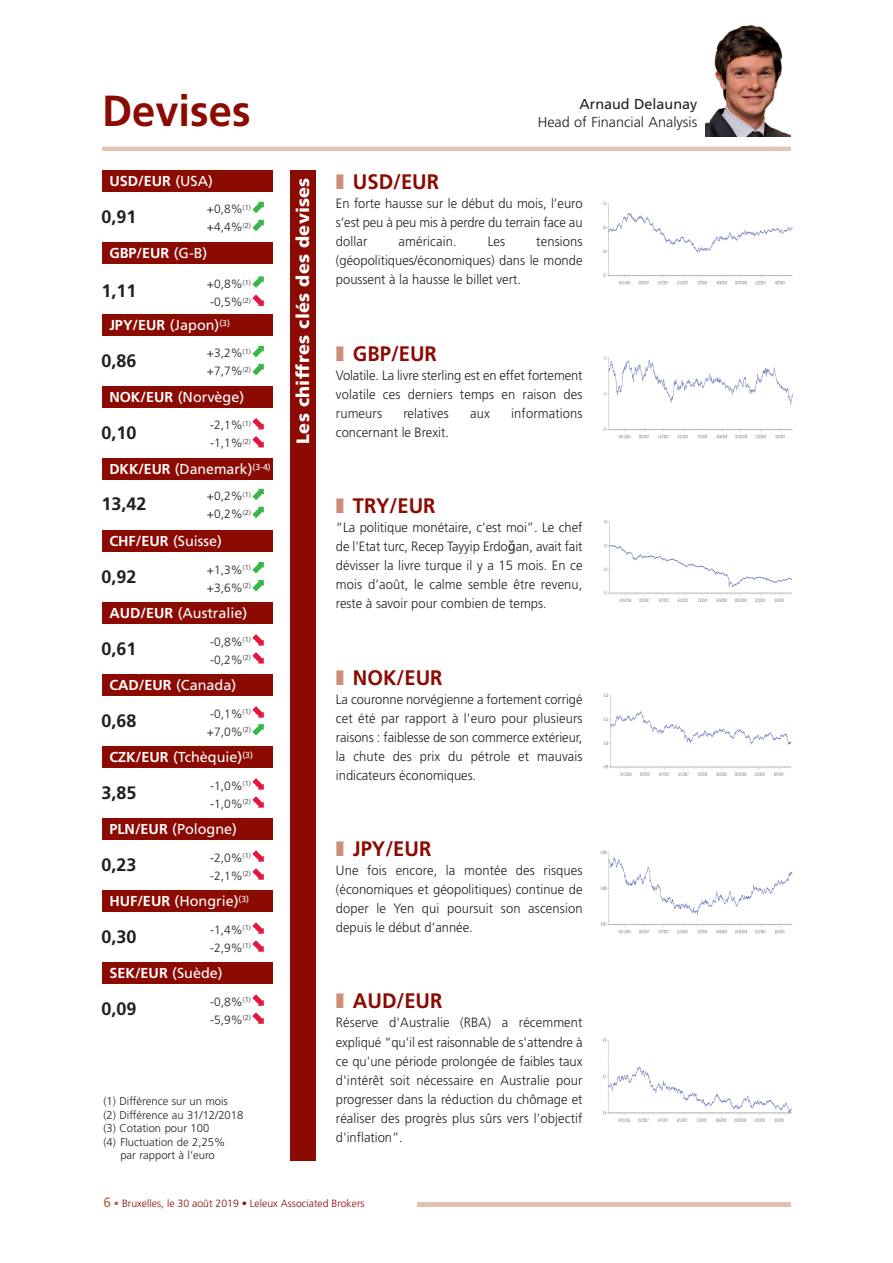
<style>
.page{position:relative;width:893px;height:1263px;background:#fff}
.page>*{position:absolute;margin:0;border:0;box-sizing:border-box;transform-origin:0 0}
.t1{font:700 43.5px "Frutiger";color:#8b0a02;scale:.96 1}
.t2{font:700 21px "Frutiger";color:#8b0a02;scale:.96 1}
.t3{font:700 18px "Frutiger";color:#231f20}
.t4{font:900 18px "Frutiger";letter-spacing:.01em;color:#fff}
.t5{font:14.4px "Frutiger";color:#fff}
.t6{font:700 14.4px "Frutiger";color:#fff}
.t7{font:300 14.4px "Frutiger";color:#231f20}
.t8{font:14.4px "Frutiger";color:#231f20}
.t9{font:300 13.5px/19px "Frutiger";color:#231f20;text-align:justify;scale:.96 1}
.t10{font:300 12px/18px "Frutiger";color:#231f20}
.t11{font:300 11.25px "Frutiger";color:#231f20}
.t12{font:300 10.5px "Frutiger";color:#8b0a02}
.s1{font-weight:400}
.s2{font-weight:700}
.s3{color:#cd8e78}
.s4{font-family:"Lucida Grande";font-weight:400}
.s5{font-weight:400;font-size:13.5px;color:#b5644b}
.s6{color:#b5644b}
</style>
<div class="page">
<hr style="left:102px;top:1202px;width:689px;height:4px;background:#e4c0b0">
<div style="left:102px;top:1195px;width:315px;height:23px;background:#fff"></div>
<div style="left:102px;top:170px;width:170px;height:21px;background:#8b0a02"></div>
<div style="left:102px;top:242px;width:170px;height:21px;background:#8b0a02"></div>
<div style="left:102px;top:314px;width:170px;height:21px;background:#8b0a02"></div>
<div style="left:102px;top:386px;width:170px;height:21px;background:#8b0a02"></div>
<div style="left:102px;top:458px;width:170px;height:21px;background:#8b0a02"></div>
<div style="left:102px;top:530px;width:170px;height:22px;background:#8b0a02"></div>
<div style="left:102px;top:602px;width:170px;height:22px;background:#8b0a02"></div>
<div style="left:102px;top:674px;width:170px;height:22px;background:#8b0a02"></div>
<div style="left:102px;top:746px;width:170px;height:22px;background:#8b0a02"></div>
<div style="left:102px;top:818px;width:170px;height:22px;background:#8b0a02"></div>
<div style="left:102px;top:890px;width:170px;height:22px;background:#8b0a02"></div>
<div style="left:102px;top:962px;width:170px;height:22px;background:#8b0a02"></div>
<div style="left:291px;top:170px;width:25px;height:991px;background:#8b0a02"></div>
<img style="left:706px;top:25px;width:85px;height:111px">
<hr style="left:102px;top:147px;width:689px;height:4px;background:#e4c0b0">
<img style="left:603px;top:201px;width:190px;height:84px">
<img style="left:603px;top:356px;width:190px;height:83px">
<img style="left:604px;top:520px;width:188px;height:83px">
<img style="left:603px;top:693px;width:189px;height:83px">
<img style="left:600px;top:850px;width:193px;height:84px">
<img style="left:602px;top:1038px;width:190px;height:84px">
<svg style="left:252px;top:220px;width:12px;height:11px"></svg>
<svg style="left:252px;top:202px;width:12px;height:11px"></svg>
<svg style="left:252px;top:294px;width:12px;height:12px"></svg>
<svg style="left:252px;top:276px;width:12px;height:12px"></svg>
<svg style="left:252px;top:364px;width:12px;height:11px"></svg>
<svg style="left:252px;top:346px;width:12px;height:11px"></svg>
<svg style="left:252px;top:418px;width:12px;height:11px"></svg>
<svg style="left:252px;top:436px;width:12px;height:11px"></svg>
<svg style="left:252px;top:489px;width:12px;height:11px"></svg>
<svg style="left:252px;top:507px;width:12px;height:11px"></svg>
<svg style="left:252px;top:562px;width:12px;height:11px"></svg>
<svg style="left:252px;top:580px;width:12px;height:11px"></svg>
<svg style="left:252px;top:634px;width:12px;height:11px"></svg>
<svg style="left:252px;top:652px;width:12px;height:11px"></svg>
<svg style="left:252px;top:724px;width:12px;height:12px"></svg>
<svg style="left:252px;top:706px;width:12px;height:12px"></svg>
<svg style="left:252px;top:778px;width:12px;height:12px"></svg>
<svg style="left:252px;top:796px;width:12px;height:12px"></svg>
<svg style="left:252px;top:850px;width:12px;height:12px"></svg>
<svg style="left:252px;top:868px;width:12px;height:12px"></svg>
<svg style="left:252px;top:922px;width:12px;height:12px"></svg>
<svg style="left:252px;top:940px;width:12px;height:12px"></svg>
<svg style="left:252px;top:1012px;width:12px;height:12px"></svg>
<svg style="left:252px;top:994px;width:12px;height:12px"></svg>
<h1 class="t1" style="left:102px;top:94px;width:156px">Devises</h1>
<p class="t6" style="left:109px;top:175px;width:105px">USD/EUR <span class="s1">(USA)</span></p>
<h3 class="t3" style="left:102px;top:209px;width:37px">0,91</h3>
<p class="t10" style="left:207px;top:201px;width:45px">+0,8%<sup>(1) </sup>+4,4%<sup>(2)</sup></p>
<p class="t6" style="left:109px;top:247px;width:99px">GBP/EUR <span class="s1">(G-B)</span></p>
<h3 class="t3" style="left:102px;top:284px;width:37px">1,11</h3>
<p class="t10" style="left:207px;top:276px;width:45px">+0,8%<sup>(1) </sup>-0,5%<sup>(2)</sup></p>
<p class="t6" style="left:109px;top:319px;width:122px">JPY/EUR <span class="s1">(Japon)</span><sup>(3)</sup></p>
<h3 class="t3" style="left:102px;top:353px;width:37px">0,86</h3>
<p class="t10" style="left:207px;top:345px;width:45px">+3,2%<sup>(1) </sup>+7,7%<sup>(2)</sup></p>
<p class="t5" style="left:109px;top:391px;width:136px"><span class="s2">NOK/EUR</span> (Norvège)</p>
<h3 class="t3" style="left:102px;top:425px;width:37px">0,10</h3>
<p class="t10" style="left:210px;top:417px;width:42px">-2,1%<sup>(1) </sup>-1,1%<sup>(2)</sup></p>
<p class="t5" style="left:109px;top:463px;width:163px"><span class="s2">DKK/EUR</span> (Danemark)<sup>(3-4)</sup></p>
<h3 class="t3" style="left:102px;top:496px;width:47px">13,42</h3>
<p class="t10" style="left:207px;top:488px;width:45px">+0,2%<sup>(1) </sup>+0,2%<sup>(2)</sup></p>
<p class="t5" style="left:109px;top:535px;width:114px"><span class="s2">CHF/EUR</span> (Suisse)</p>
<h3 class="t3" style="left:102px;top:570px;width:37px">0,92</h3>
<p class="t10" style="left:207px;top:561px;width:45px">+1,3%<sup>(1) </sup>+3,6%<sup>(2)</sup></p>
<p class="t5" style="left:109px;top:607px;width:140px"><span class="s2">AUD/EUR</span> (Australie)</p>
<h3 class="t3" style="left:102px;top:642px;width:37px">0,61</h3>
<p class="t10" style="left:210px;top:633px;width:42px">-0,8%<sup>(1) </sup>-0,2%<sup>(2)</sup></p>
<p class="t5" style="left:109px;top:679px;width:128px"><span class="s2">CAD/EUR</span> (Canada)</p>
<h3 class="t3" style="left:102px;top:714px;width:37px">0,68</h3>
<p class="t10" style="left:207px;top:705px;width:45px">-0,1%<sup>(1) </sup>+7,0%<sup>(2)</sup></p>
<p class="t5" style="left:109px;top:751px;width:145px"><span class="s2">CZK/EUR</span> (Tchèquie)<sup>(3)</sup></p>
<h3 class="t3" style="left:102px;top:786px;width:37px">3,85</h3>
<p class="t10" style="left:210px;top:777px;width:42px">-1,0%<sup>(1) </sup>-1,0%<sup>(2)</sup></p>
<p class="t5" style="left:109px;top:823px;width:129px"><span class="s2">PLN/EUR</span> (Pologne)</p>
<h3 class="t3" style="left:102px;top:858px;width:37px">0,23</h3>
<p class="t10" style="left:210px;top:849px;width:42px">-2,0%<sup>(1) </sup>-2,1%<sup>(2)</sup></p>
<p class="t5" style="left:109px;top:895px;width:141px"><span class="s2">HUF/EUR</span> (Hongrie)<sup>(3)</sup></p>
<h3 class="t3" style="left:102px;top:930px;width:37px">0,30</h3>
<p class="t10" style="left:210px;top:921px;width:42px">-1,4%<sup>(1) </sup>-2,9%<sup>(1)</sup></p>
<p class="t6" style="left:109px;top:967px;width:115px">SEK/EUR <span class="s1">(Suède)</span></p>
<h3 class="t3" style="left:102px;top:1002px;width:37px">0,09</h3>
<p class="t10" style="left:210px;top:993px;width:42px">-0,8%<sup>(1) </sup>-5,9%<sup>(2)</sup></p>
<h3 class="t4" style="left:296px;top:444px;width:268px;rotate:-90deg">Les chiffres clés des devises</h3>
<p class="t11" style="left:103px;top:1097px;width:126px">(1) Différence sur un mois</p>
<p class="t11" style="left:103px;top:1110px;width:141px">(2) Différence au 31/12/2018</p>
<p class="t11" style="left:103px;top:1124px;width:107px">(3) Cotation pour 100</p>
<p class="t11" style="left:103px;top:1137px;width:124px">(4) Fluctuation de 2,25%</p>
<p class="t11" style="left:120px;top:1151px;width:96px">par rapport à l’euro</p>
<p class="t8" style="left:579px;top:98px;width:120px">Arnaud Delaunay</p>
<p class="t7" style="left:538px;top:116px;width:161px">Head of Financial Analysis</p>
<h2 class="t2" style="left:336px;top:173px;width:109px"><span class="s3">❚</span> USD/EUR</h2>
<p class="t9" style="left:336px;top:195px;width:258px">En forte hausse sur le début du mois, l’euro s’est peu à peu mis à perdre du terrain face au dollar</p>
<p class="t9" style="left:336px;top:233px;width:258px;text-indent:200px">tensions (géopolitiques/économiques) dans le monde poussent à la hausse le billet vert.</p>
<p class="t9" style="left:399px;top:233px;width:62px">américain.</p>
<p class="t9" style="left:488px;top:233px;width:20px">Les</p>
<h2 class="t2" style="left:336px;top:345px;width:107px"><span class="s3">❚</span> GBP/EUR</h2>
<p class="t9" style="left:336px;top:366px;width:258px">Volatile. La livre sterling est en effet fortement volatile ces derniers temps en raison des rumeurs</p>
<p class="t9" style="left:403px;top:405px;width:49px">relatives</p>
<p class="t9" style="left:470px;top:405px;width:22px">aux</p>
<p class="t9" style="left:511px;top:405px;width:76px">informations</p>
<p class="t9" style="left:336px;top:424px;width:119px">concernant le Brexit.</p>
<h2 class="t2" style="left:336px;top:497px;width:105px"><span class="s3">❚</span> TRY/EUR</h2>
<p class="t9" style="left:336px;top:519px;width:258px">“La politique monétaire, c'est moi”. Le chef de l'Etat turc, Recep Tayyip Erdo<span class="s4">ğ</span>an, avait fait dévisser la livre turque il y a 15 mois. En ce mois d’août, le calme semble être revenu, reste à savoir pour combien de temps.</p>
<h2 class="t2" style="left:336px;top:669px;width:113px"><span class="s3">❚</span> NOK/EUR</h2>
<p class="t9" style="left:336px;top:690px;width:258px">La couronne norvégienne a fortement corrigé cet été par rapport à l'euro pour plusieurs raisons : faiblesse de son commerce extérieur, la chute des prix du pétrole et mauvais indicateurs économiques.</p>
<h2 class="t2" style="left:336px;top:840px;width:101px"><span class="s3">❚</span> JPY/EUR</h2>
<p class="t9" style="left:336px;top:862px;width:258px">Une fois encore, la montée des risques (économiques et géopolitiques) continue de doper le Yen qui poursuit son ascension depuis le début d’année.</p>
<h2 class="t2" style="left:336px;top:993px;width:113px"><span class="s3">❚</span> AUD/EUR</h2>
<p class="t9" style="left:336px;top:1014px;width:258px">Réserve d'Australie (RBA) a récemment expliqué “qu'il est raisonnable de s'attendre à ce qu'une période prolongée de faibles taux d'intérêt soit nécessaire en Australie pour progresser dans la réduction du chômage et réaliser des progrès plus sûrs vers l'objectif d'inflation”.</p>
<p class="t12" style="left:104px;top:1199px;width:263px"><span class="s5">6</span> <span class="s6">•</span> Bruxelles, le 30 août 2019 • Leleux Associated Brokers</p>
</div>
